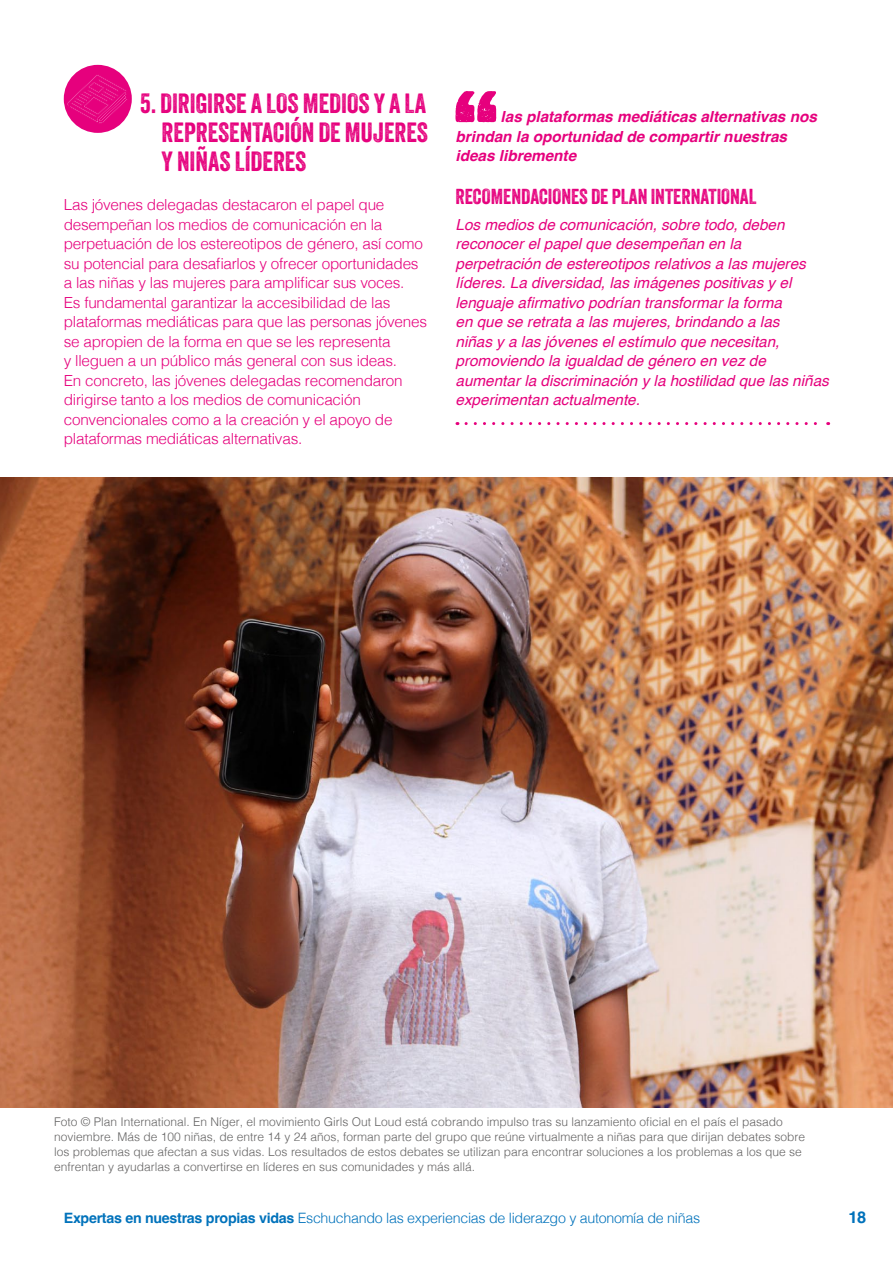
<style>
.page{position:relative;width:893px;height:1263px;background:#fff}
.page>*{position:absolute;margin:0;border:0;box-sizing:border-box;transform-origin:0 0}
.t1{font:27px/29.2px "Veneer";color:#e6007d;text-align:justify}
.t2{font:21px "Veneer";color:#e6007d}
.t3{font:700 16.5px "Helvetica";color:#0072bb}
.t4{font:300 15.3px/19.5px "Helvetica";letter-spacing:-.015em;color:#e6007d}
.t5{font:italic 15.3px/19.5px "Helvetica";color:#e6007d}
.t6{font:italic 700 15.3px/19.5px "Helvetica";color:#e6007d}
.t7{font:300 14.25px "Helvetica";letter-spacing:-.02em;color:#0072bb}
.t8{font:300 12px/15px "Helvetica";color:#646363}
.s1{font-weight:700}
</style>
<div class="page">
<svg style="left:466px;top:422px;width:363px;height:3px"></svg>
<svg style="left:455px;top:91px;width:41px;height:31px"></svg>
<div style="left:64px;top:65px;width:68px;height:68px;background:#e6007d;border-radius:50%"></div>
<svg style="left:67px;top:74px;width:60px;height:58px"></svg>
<img style="left:0;top:478px;width:893px;height:630px">
<h1 class="t1" style="left:162px;top:88px;width:268px;text-indent:-21px">5. DIRIGIRSE A LOS MEDIOS Y A LA REPRESENTACIÓN DE MUJERES Y NIÑAS LÍDERES</h1>
<p class="t4" style="left:64px;top:194px;width:365px">Las jóvenes delegadas destacaron el papel que desempeñan los medios de comunicación en la perpetuación de los estereotipos de género, así como su potencial para desafiarlos y ofrecer oportunidades a las niñas y las mujeres para amplificar sus voces.<br>Es fundamental garantizar la accesibilidad de las plataformas mediáticas para que las personas jóvenes se apropien de la forma en que se les representa<br>y lleguen a un público más general con sus ideas.<br>En concreto, las jóvenes delegadas recomendaron dirigirse tanto a los medios de comunicación convencionales como a la creación y el apoyo de plataformas mediáticas alternativas.</p>
<p class="t6" style="left:455px;top:109px;width:363px;text-indent:45px">las plataformas mediáticas alternativas nos brindan la oportunidad de compartir nuestras ideas libremente</p>
<h2 class="t2" style="left:455px;top:184px;width:303px">RECOMENDACIONES DE PLAN INTERNATIONAL</h2>
<p class="t5" style="left:455px;top:215px;width:375px">Los medios de comunicación, sobre todo, deben reconocer el papel que desempeñan en la perpetración de estereotipos relativos a las mujeres líderes. La diversidad, las imágenes positivas y el lenguaje afirmativo podrían transformar la forma<br>en que se retrata a las mujeres, brindando a las<br>niñas y a las jóvenes el estímulo que necesitan, promoviendo la igualdad de género en vez de aumentar la discriminación y la hostilidad que las niñas experimentan actualmente.</p>
<p class="t8" style="left:54px;top:1113px;width:752px">Foto © Plan International. En Níger, el movimiento Girls Out Loud está cobrando impulso tras su lanzamiento oficial en el país el pasado noviembre. Más de 100 niñas, de entre 14 y 24 años, forman parte del grupo que reúne virtualmente a niñas para que dirijan debates sobre los problemas que afectan a sus vidas. Los resultados de estos debates se utilizan para encontrar soluciones a los problemas a los que se enfrentan y ayudarlas a convertirse en líderes en sus comunidades y más allá.</p>
<p class="t7" style="left:64px;top:1206px;width:638px"><span class="s1">Expertas en nuestras propias vidas</span> Eschuchando las experiencias de liderazgo y autonomía de niñas</p>
<p class="t3" style="left:848px;top:1207px;width:20px">18</p>
</div>
